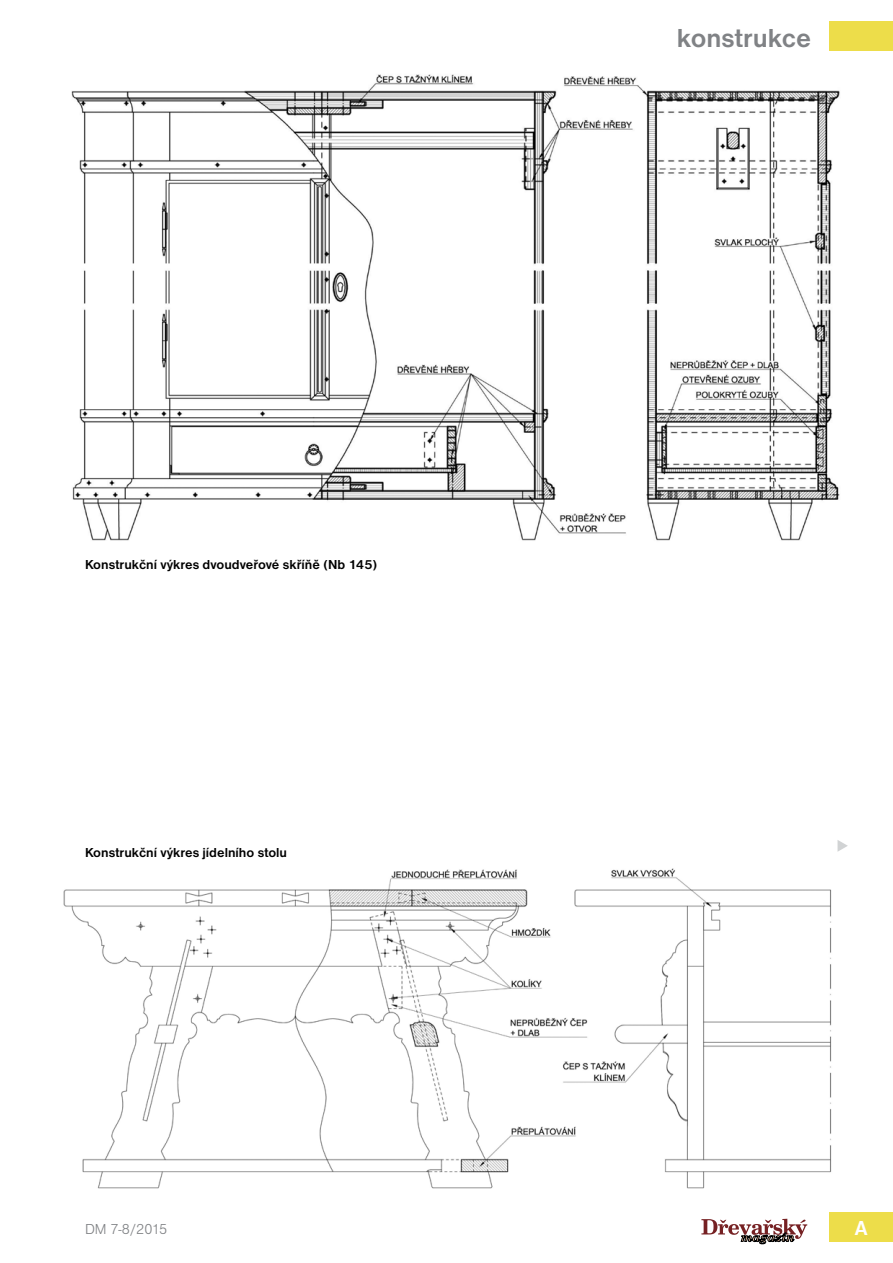
<style>
.page{position:relative;width:893px;height:1263px;background:#fff}
.page>*{position:absolute;margin:0;border:0;box-sizing:border-box;transform-origin:0 0}
.t1{font:700 27px "Nimbus San DEE";color:#808285}
.t2{font:700 21px "Nimbus San DEE";color:#fff}
.t3{font:15px "Nimbus San DEE Ligh";letter-spacing:-.02em;color:#808285}
.t4{font:700 13.5px "Nimbus San DEE";color:#000}
</style>
<div class="page">
<svg style="left:701px;top:1219px;width:106px;height:25px"></svg>
<div style="left:829px;top:21px;width:64px;height:30px;background:#eddd4a"></div>
<div style="left:829px;top:1212px;width:64px;height:30px;background:#eddd4a"></div>
<svg style="left:837px;top:840px;width:11px;height:12px"></svg>
<img style="left:71px;top:74px;width:769px;height:467px">
<img style="left:63px;top:868px;width:769px;height:321px">
<p class="t4" style="left:85px;top:557px;width:294px">Konstrukční výkres dvoudveřové skříňě (Nb 145)</p>
<p class="t4" style="left:85px;top:845px;width:204px">Konstrukční výkres jídelního stolu</p>
<p class="t3" style="left:85px;top:1220px;width:84px">DM 7-8/2015</p>
<h1 class="t1" style="left:677px;top:23px;width:136px">konstrukce</h1>
<h2 class="t2" style="left:855px;top:1216px;width:14px">A</h2>
</div>
